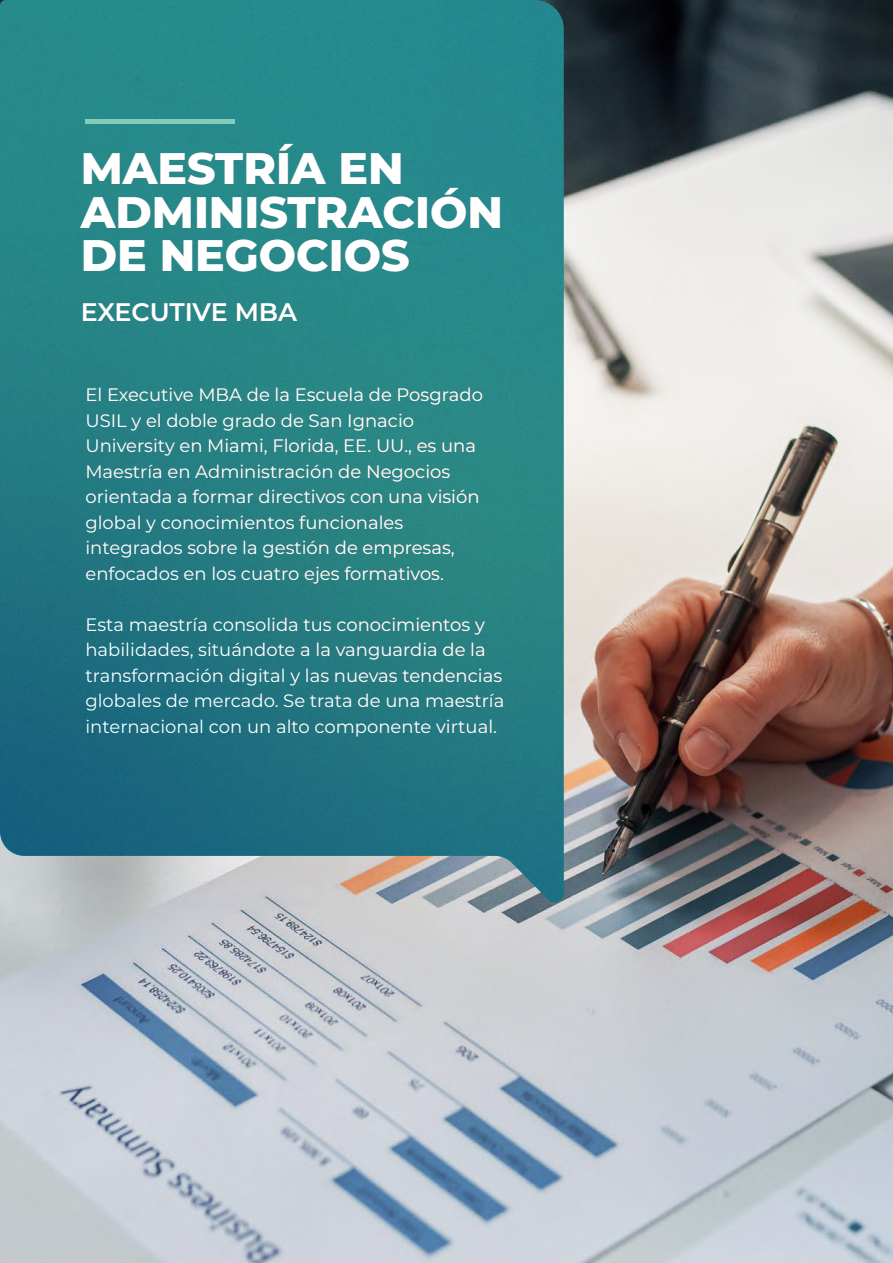
<style>
.page{position:relative;width:893px;height:1263px;background:#fff}
.page>*{position:absolute;margin:0;border:0;box-sizing:border-box;transform-origin:0 0}
.t1{font:800 44.1px/43.7px "Montserrat";color:#fff}
.t2{font:600 25.35px "Montserrat";letter-spacing:-.005em;color:#fff}
.t3{font:18px/25.5px "Montserrat";color:#fff}
</style>
<div class="page">
<img style="left:0;top:0;width:893px;height:1263px">
<svg style="left:0;top:0;width:564px;height:905px;background:#2c8288"></svg>
<div style="left:85px;top:119px;width:150px;height:5px;background:#84ccb9"></div>
<h1 class="t1" style="left:81px;top:144px;width:424px">MAESTRÍA EN<br>ADMINISTRACIÓN<br>DE NEGOCIOS</h1>
<h2 class="t2" style="left:81px;top:294px;width:218px">EXECUTIVE MBA</h2>
<p class="t3" style="left:85px;top:382px;width:399px">El Executive MBA de la Escuela de Posgrado USIL y el doble grado de San Ignacio University en Miami, Florida, EE. UU., es una Maestría en Administración de Negocios orientada a formar directivos con una visión global y conocimientos funcionales integrados sobre la gestión de empresas, enfocados en los cuatro ejes formativos.</p>
<p class="t3" style="left:85px;top:611px;width:420px">Esta maestría consolida tus conocimientos y habilidades, situándote a la vanguardia de la transformación digital y las nuevas tendencias globales de mercado. Se trata de una maestría internacional con un alto componente virtual.</p>
</div>
